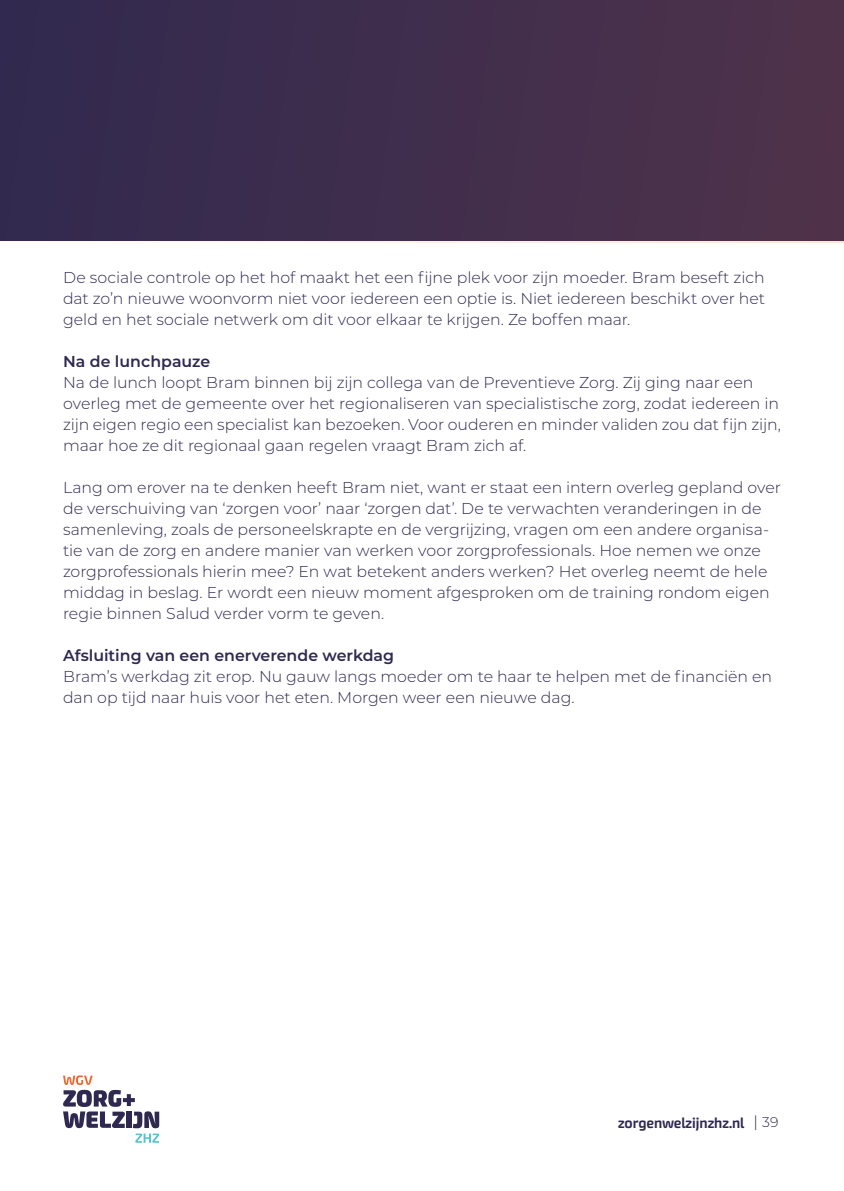
<style>
.page{position:relative;width:844px;height:1191px;background:#fff}
.page>*{position:absolute;margin:0;border:0;box-sizing:border-box;transform-origin:0 0}
.t1{font:300 15.75px/21px "Montserrat";color:#2f2950}
.t2{font:600 15.75px "Montserrat";color:#2f2950}
.t3{font:500 14px "Akceler Aalt";color:#2f2950}
.s1{font-family:"Montserrat";font-weight:300;font-size:15.75px}
.s2{font-family:"Montserrat";font-weight:300}
</style>
<div class="page">
<svg style="left:63px;top:1075px;width:96px;height:67px"></svg>
<div style="left:0;top:0;width:843px;height:243px;background:linear-gradient(to right,#31294f,#4f324a)"></div>
<p class="t1" style="left:63px;top:267px;width:703px;text-align:justify">De sociale controle op het hof maakt het een fijne plek voor zijn moeder. Bram beseft zich dat zo’n nieuwe woonvorm niet voor iedereen een optie is. Niet iedereen beschikt over het geld en het sociale netwerk om dit voor elkaar te krijgen. Ze boffen maar.</p>
<p class="t2" style="left:63px;top:350px;width:149px">Na de lunchpauze</p>
<p class="t1" style="left:63px;top:372px;width:719px">Na de lunch loopt Bram binnen bij zijn collega van de Preventieve Zorg. Zij ging naar een overleg met de gemeente over het regionaliseren van specialistische zorg, zodat iedereen in zijn eigen regio een specialist kan bezoeken. Voor ouderen en minder validen zou dat fijn zijn, maar hoe ze dit regionaal gaan regelen vraagt Bram zich af.</p>
<p class="t1" style="left:63px;top:477px;width:719px">Lang om erover na te denken heeft Bram niet, want er staat een intern overleg gepland over de verschuiving van ‘zorgen voor’ naar ‘zorgen dat’. De te verwachten veranderingen in de samenleving, zoals de personeelskrapte en de vergrijzing, vragen om een andere organisa&shy;tie van de zorg en andere manier van werken voor zorgprofessionals. Hoe nemen we onze zorgprofessionals hierin mee? En wat betekent anders werken? Het overleg neemt de hele middag in beslag. Er wordt een nieuw moment afgesproken om de training rondom eigen regie binnen Salud verder vorm te geven.</p>
<p class="t2" style="left:63px;top:644px;width:332px">Afsluiting van een enerverende werkdag</p>
<p class="t1" style="left:63px;top:666px;width:710px">Bram’s werkdag zit erop. Nu gauw langs moeder om te haar te helpen met de financiën en dan op tijd naar huis voor het eten. Morgen weer een nieuwe dag.</p>
<p class="t3" style="left:618px;top:1112px;width:162px">zorgenwelzijnzhz.nl <span class="s1">|</span> <span class="s2">39</span></p>
</div>
